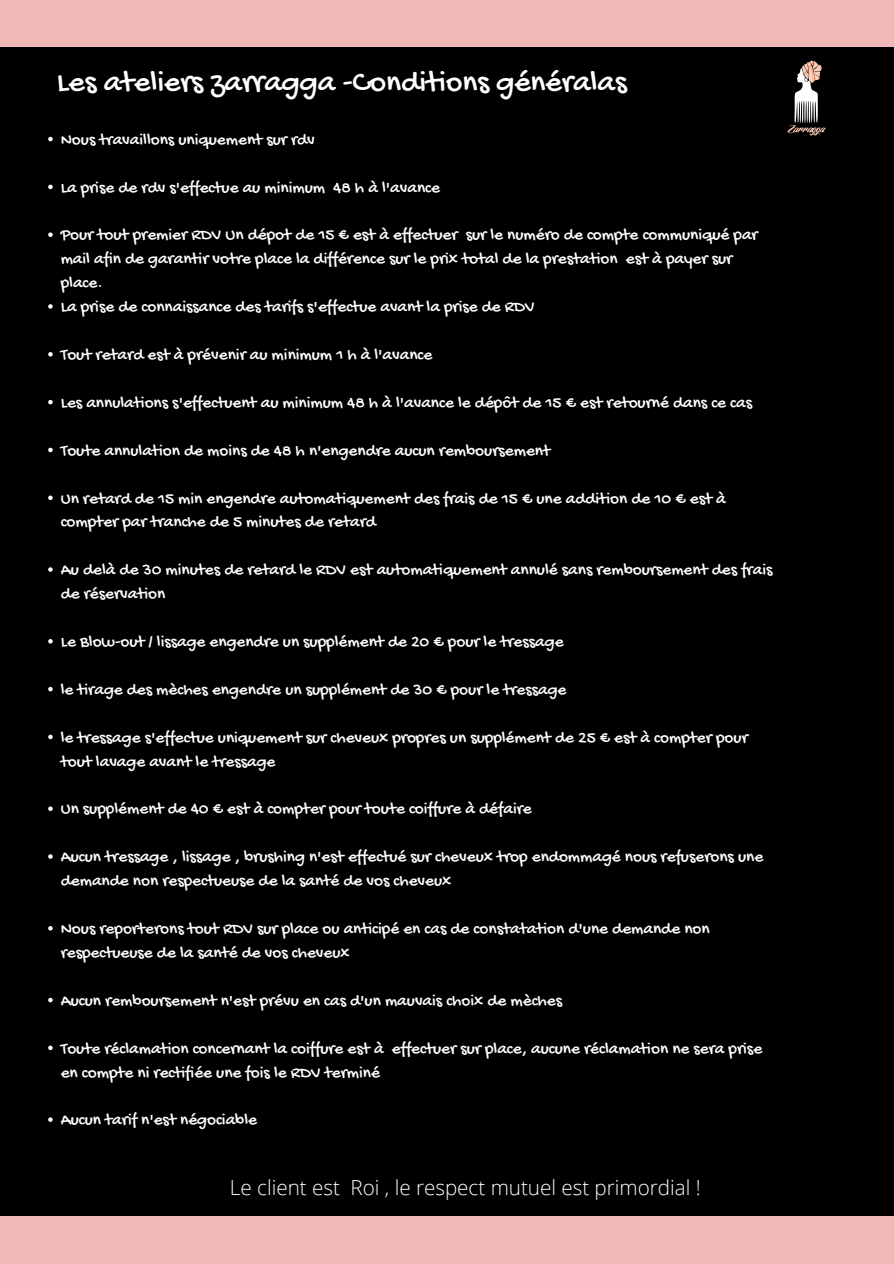
<style>
.page{position:relative;width:894px;height:1264px;background:#fff}
.page>*{position:absolute;margin:0;border:0;box-sizing:border-box;transform-origin:0 0}
.t1{font:31.5px "Gochi Hand";color:#fff}
.t2{font:300 20.7px "Open Sans";color:#fff}
.t3{font:17.25px/23.9px "Gochi Hand";color:#fff}
</style>
<div class="page">
<div style="left:0;top:0;width:893px;height:1263px;background:#000"></div>
<svg style="left:48px;top:137px;width:5px;height:4px"></svg>
<svg style="left:48px;top:185px;width:5px;height:4px"></svg>
<svg style="left:48px;top:232px;width:5px;height:5px"></svg>
<svg style="left:48px;top:304px;width:5px;height:5px"></svg>
<svg style="left:48px;top:352px;width:5px;height:4px"></svg>
<svg style="left:48px;top:400px;width:5px;height:4px"></svg>
<svg style="left:48px;top:448px;width:5px;height:4px"></svg>
<svg style="left:48px;top:495px;width:5px;height:5px"></svg>
<svg style="left:48px;top:567px;width:5px;height:5px"></svg>
<svg style="left:48px;top:639px;width:5px;height:4px"></svg>
<svg style="left:48px;top:687px;width:5px;height:4px"></svg>
<svg style="left:48px;top:734px;width:5px;height:5px"></svg>
<svg style="left:48px;top:806px;width:5px;height:5px"></svg>
<svg style="left:48px;top:854px;width:5px;height:4px"></svg>
<svg style="left:48px;top:926px;width:5px;height:4px"></svg>
<svg style="left:48px;top:997px;width:5px;height:5px"></svg>
<svg style="left:48px;top:1045px;width:5px;height:5px"></svg>
<svg style="left:48px;top:1117px;width:5px;height:4px"></svg>
<div style="left:0;top:0;width:893px;height:47px;background:#f1b8b8"></div>
<div style="left:0;top:1215px;width:893px;height:48px;background:#f1b8b8"></div>
<img style="left:787px;top:60px;width:39px;height:76px">
<h1 class="t1" style="left:57px;top:65px;width:571px">Les ateliers zarragga -Conditions généralas</h1>
<p class="t3" style="left:61px;top:129px;width:255px">Nous travaillons uniquement sur rdv</p>
<p class="t3" style="left:61px;top:176px;width:380px">La prise de rdv s'effectue au minimum 48 h à l'avance</p>
<p class="t3" style="left:61px;top:224px;width:698px">Pour tout premier RDV Un dépot de 15 € est à effectuer sur le numéro de compte communiqué par mail afin de garantir votre place la différence sur le prix total de la prestation est à payer sur place.<br>La prise de connaissance des tarifs s'effectue avant la prise de RDV</p>
<p class="t3" style="left:61px;top:344px;width:373px">Tout retard est à prévenir au minimum 1 h à l'avance</p>
<p class="t3" style="left:61px;top:392px;width:692px">Les annulations s'effectuent au minimum 48 h à l'avance le dépôt de 15 € est retourné dans ce cas</p>
<p class="t3" style="left:61px;top:439px;width:491px">Toute annulation de moins de 48 h n'engendre aucun remboursement</p>
<p class="t3" style="left:61px;top:487px;width:666px">Un retard de 15 min engendre automatiquement des frais de 15 € une addition de 10 € est à compter par tranche de 5 minutes de retard</p>
<p class="t3" style="left:61px;top:559px;width:713px">Au delà de 30 minutes de retard le RDV est automatiquement annulé sans remboursement des frais de réservation</p>
<p class="t3" style="left:61px;top:631px;width:504px">Le Blow-out / lissage engendre un supplément de 20 € pour le tressage</p>
<p class="t3" style="left:61px;top:678px;width:507px">le tirage des mèches engendre un supplément de 30 € pour le tressage</p>
<p class="t3" style="left:61px;top:726px;width:688px">le tressage s'effectue uniquement sur cheveux propres un supplément de 25 € est à compter pour tout lavage avant le tressage</p>
<p class="t3" style="left:61px;top:798px;width:472px">Un supplément de 40 € est à compter pour toute coiffure à défaire</p>
<p class="t3" style="left:61px;top:846px;width:704px">Aucun tressage , lissage , brushing n'est effectué sur cheveux trop endommagé nous refuserons une demande non respectueuse de la santé de vos cheveux</p>
<p class="t3" style="left:61px;top:918px;width:650px">Nous reporterons tout RDV sur place ou anticipé en cas de constatation d'une demande non respectueuse de la santé de vos cheveux</p>
<p class="t3" style="left:61px;top:989px;width:503px">Aucun remboursement n'est prévu en cas d'un mauvais choix de mèches</p>
<p class="t3" style="left:61px;top:1037px;width:702px">Toute réclamation concernant la coiffure est à effectuer sur place, aucune réclamation ne sera prise en compte ni rectifiée une fois le RDV terminé</p>
<p class="t3" style="left:61px;top:1109px;width:198px">Aucun tarif n'est négociable</p>
<p class="t2" style="left:230px;top:1172px;width:472px">Le client est Roi , le respect mutuel est primordial !</p>
</div>
